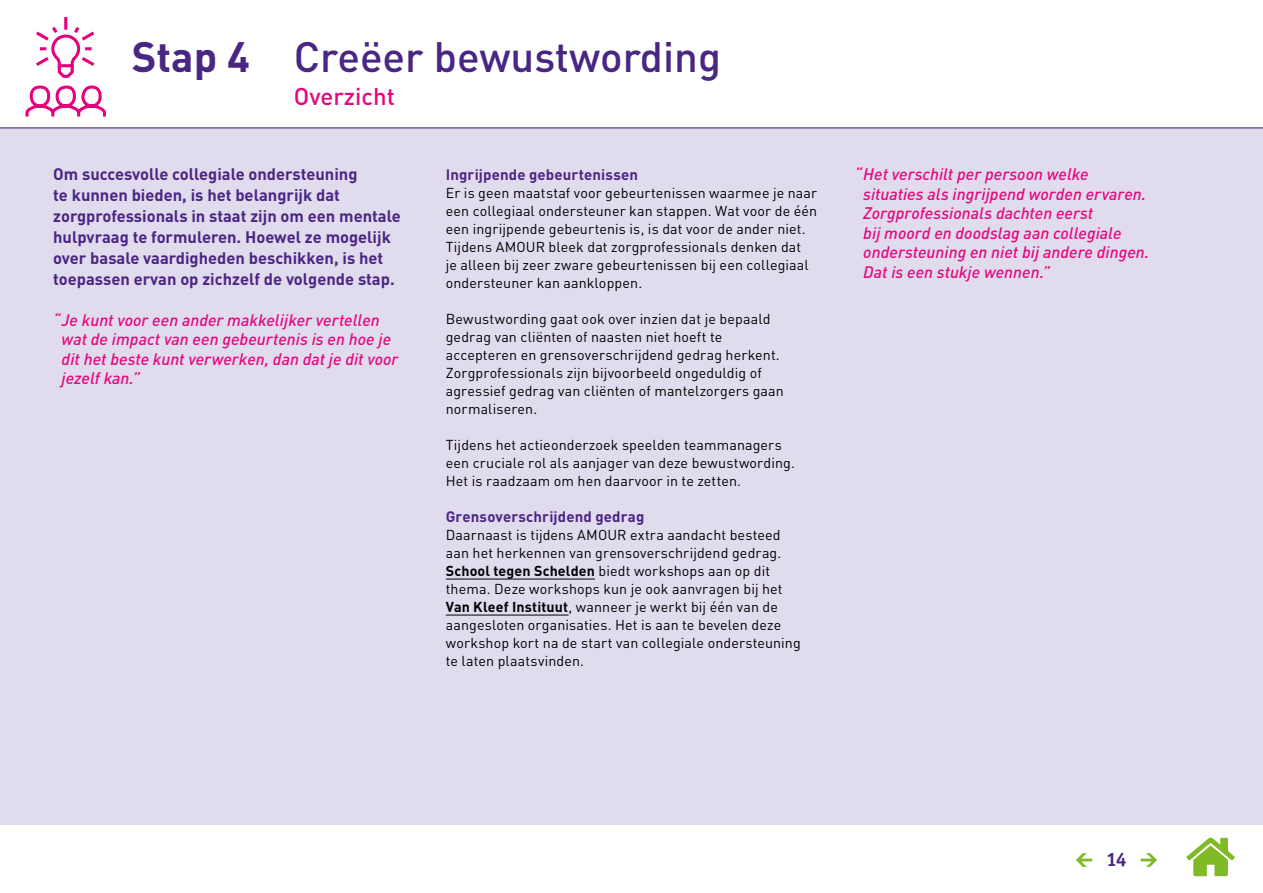
<style>
.page{position:relative;width:1263px;height:893px;background:#fff}
.page>*{position:absolute;margin:0;border:0;box-sizing:border-box;transform-origin:0 0}
.t1{font:500 42px "DINOT";color:#4a2683}
.t2{font:500 24px "DINOT";color:#e5077d}
.t3{font:700 19.5px "Officina Sans ITC Pro";color:#4a2683}
.t4{font:italic 500 16.5px/19.5px "DINOT";color:#e5077d}
.t5{font:700 16.5px/21px "DINOT";color:#4a2683}
.t6{font:700 15px "DINOT";letter-spacing:.005em;color:#4a2683}
.t7{font:14.25px/18px "DINOT";letter-spacing:.01em;color:#000}
.s1{font-weight:700}
</style>
<div class="page">
<svg style="left:1186px;top:837px;width:49px;height:39px"></svg>
<div style="left:0;top:128px;width:1263px;height:697px;background:#e1dbee"></div>
<hr style="left:0;top:128px;width:1263px;height:1px;background:#4a2683">
<svg style="left:1076px;top:853px;width:16px;height:14px"></svg>
<svg style="left:1141px;top:853px;width:16px;height:14px"></svg>
<svg style="left:25px;top:17px;width:81px;height:100px"></svg>
<hr style="left:446px;top:579px;width:149px;height:1px;background:#000">
<hr style="left:446px;top:615px;width:122px;height:1px;background:#000">
<h1 class="t1" style="left:132px;top:30px;width:591px"><span class="s1">Stap 4</span> Creëer bewustwording</h1>
<h2 class="t2" style="left:294px;top:81px;width:103px">Overzicht</h2>
<p class="t5" style="left:53px;top:163px;width:349px">Om succesvolle collegiale ondersteuning<br>te kunnen bieden, is het belangrijk dat zorgprofessionals in staat zijn om een mentale hulpvraag te formuleren. Hoewel ze mogelijk over basale vaardigheden beschikken, is het toepassen ervan op zichzelf de volgende stap.</p>
<p class="t4" style="left:62px;top:309px;width:338px;text-indent:-8px">“Je kunt voor een ander makkelijker vertellen wat de impact van een gebeurtenis is en hoe je dit het beste kunt verwerken, dan dat je dit voor jezelf kan.”</p>
<p class="t6" style="left:446px;top:165px;width:194px">Ingrijpende gebeurtenissen</p>
<p class="t7" style="left:446px;top:184px;width:373px">Er is geen maatstaf voor gebeurtenissen waarmee je naar een collegiaal ondersteuner kan stappen. Wat voor de één een ingrijpende gebeurtenis is, is dat voor de ander niet.<br>Tijdens AMOUR bleek dat zorgprofessionals denken dat<br>je alleen bij zeer zware gebeurtenissen bij een collegiaal ondersteuner kan aankloppen.</p>
<p class="t7" style="left:446px;top:310px;width:340px">Bewustwording gaat ook over inzien dat je bepaald gedrag van cliënten of naasten niet hoeft te accepteren en grensoverschrijdend gedrag herkent.<br>Zorgprofessionals zijn bijvoorbeeld ongeduldig of agressief gedrag van cliënten of mantelzorgers gaan normaliseren.</p>
<p class="t7" style="left:446px;top:436px;width:351px">Tijdens het actieonderzoek speelden teammanagers een cruciale rol als aanjager van deze bewustwording.<br>Het is raadzaam om hen daarvoor in te zetten.</p>
<p class="t6" style="left:446px;top:507px;width:200px">Grensoverschrijdend gedrag</p>
<p class="t7" style="left:446px;top:526px;width:357px">Daarnaast is tijdens AMOUR extra aandacht besteed aan het herkennen van grensoverschrijdend gedrag.<br><span class="s1">School tegen Schelden</span> biedt workshops aan op dit thema. Deze workshops kun je ook aanvragen bij het <span class="s1">Van Kleef Instituut</span>, wanneer je werkt bij één van de aangesloten organisaties. Het is aan te bevelen deze workshop kort na de start van collegiale ondersteuning te laten plaatsvinden.</p>
<p class="t4" style="left:863px;top:164px;width:287px;text-indent:-8px">“Het verschilt per persoon welke situaties als ingrijpend worden ervaren.<br>Zorgprofessionals dachten eerst<br>bij moord en doodslag aan collegiale ondersteuning en niet bij andere dingen.<br>Dat is een stukje wennen.”</p>
<h3 class="t3" style="left:1106px;top:847px;width:22px">14</h3>
</div>
